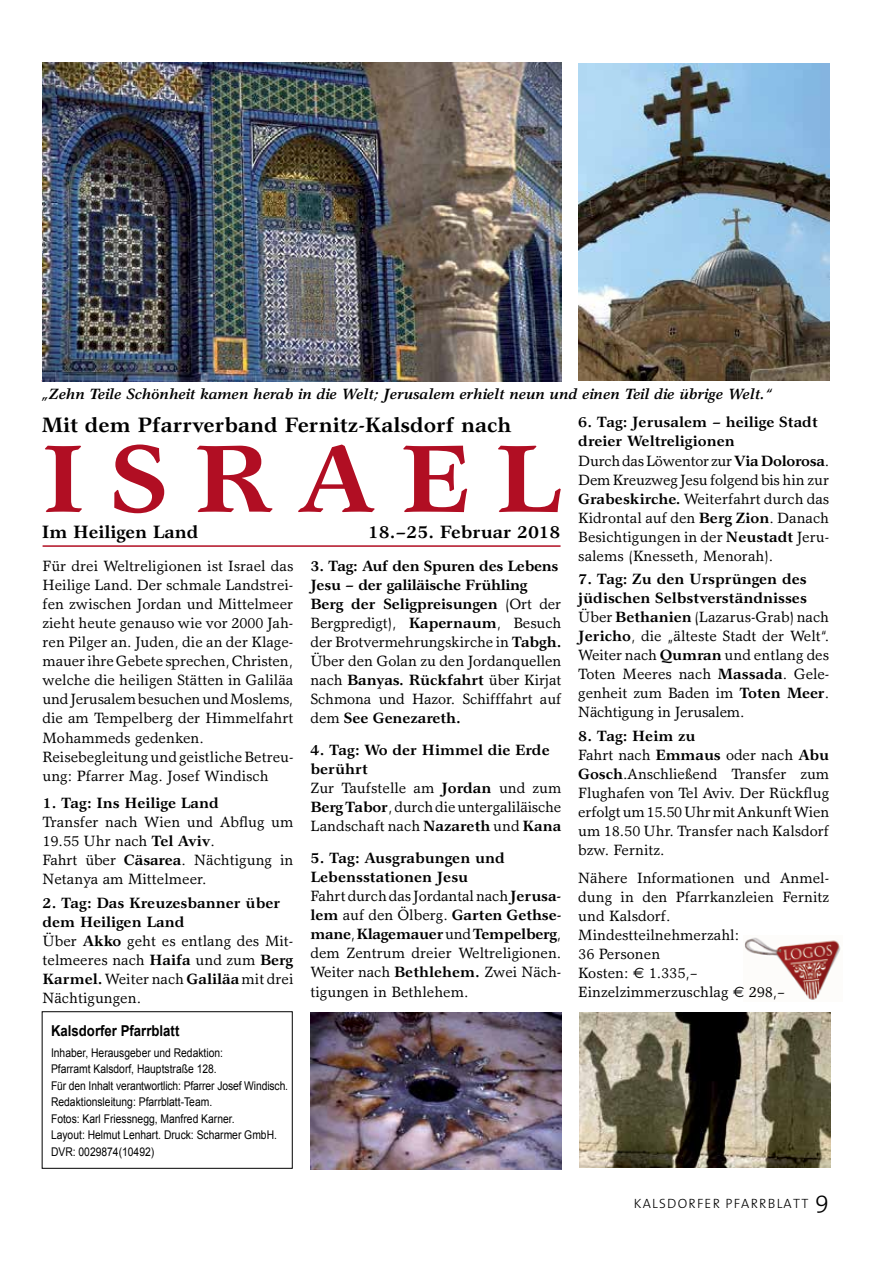
<style>
.page{position:relative;width:893px;height:1263px;background:#fff}
.page>*{position:absolute;margin:0;border:0;box-sizing:border-box;transform-origin:0 0}
.t1{font:700 96px "Garth Graphic";letter-spacing:.245em;color:#b10e23;scale:1.06 1}
.t2{font:700 21px "Garth Graphic";color:#000}
.t3{font:700 18px "Garth Graphic";color:#000}
.t4{font:15px/19px "Garth Graphic";color:#000}
.t5{font:italic 700 15px "Garth Graphic";color:#000}
.t6{font:700 15px "Garth Graphic";color:#000}
.t7{font:700 15px "Arial";color:#000;scale:.88 1}
.t8{font:300 13.5px "The Sans";letter-spacing:.09em;color:#000}
.t9{font:12px/16.5px "Arial";color:#000;scale:.86 1}
.s1{font-weight:700}
.s2{font-family:"Euro Sans"}
.s3{font-size:24px}
</style>
<div class="page">
<hr style="left:42px;top:380px;width:519px;height:2px;background:#b10e23">
<img style="left:744px;top:937px;width:97px;height:63px">
<img style="left:578px;top:64px;width:251px;height:317px">
<img style="left:579px;top:1012px;width:251px;height:156px">
<img style="left:43px;top:63px;width:518px;height:319px">
<img style="left:310px;top:1012px;width:251px;height:157px">
<div style="left:42px;top:1011px;width:251px;height:158px;border:1px solid #000"></div>
<hr style="left:43px;top:545px;width:518px;height:2px;background:#b10e23">
<p class="t5" style="left:42px;top:385px;width:732px">„Zehn Teile Schönheit kamen herab in die Welt; Jerusalem erhielt neun und einen Teil die übrige Welt.“</p>
<h2 class="t2" style="left:42px;top:412px;width:471px">Mit dem Pfarrverband Fernitz-Kalsdorf nach</h2>
<h1 class="t1" style="left:42px;top:420px;width:491px">ISRAEL</h1>
<p class="t3" style="left:368px;top:521px;width:194px">18.–25. Februar 2018</p>
<p class="t3" style="left:42px;top:521px;width:158px">Im Heiligen Land</p>
<p class="t4" style="left:43px;top:556px;width:253px">Für drei Weltreligionen ist Israel das Heilige Land. Der schmale Landstrei&shy;fen zwischen Jordan und Mittelmeer zieht heute genauso wie vor 2000 Jah&shy;ren Pilger an. Juden, die an der Klage&shy;mauer ihre Gebete sprechen, Christen, welche die heiligen Stätten in Galiläa und Jerusalem besuchen und Moslems, die am Tempelberg der Himmelfahrt Mohammeds gedenken.<br>Reisebegleitung und geistliche Betreu&shy;ung: Pfarrer Mag. Josef Windisch</p>
<p class="t6" style="left:43px;top:794px;width:178px">1. Tag: Ins Heilige Land</p>
<p class="t4" style="left:43px;top:812px;width:252px">Transfer nach Wien und Abflug um<br>19.55 Uhr nach <span class="s1">Tel Aviv</span>.<br>Fahrt über <span class="s1">Cäsarea</span>. Nächtigung in<br>Netanya am Mittelmeer.</p>
<p class="t4" style="left:43px;top:893px;width:252px"><span class="s1">2. Tag: Das Kreuzesbanner über dem Heiligen Land<br></span>Über <span class="s1">Akko</span> geht es entlang des Mit&shy;telmeeres nach <span class="s1">Haifa</span> und zum <span class="s1">Berg<br>Karmel.</span> Weiter nach <span class="s1">Galiläa</span> mit drei<br>Nächtigungen.</p>
<p class="t7" style="left:51px;top:1020px;width:147px">Kalsdorfer Pfarrblatt</p>
<p class="t9" style="left:51px;top:1044px;width:277px">Inhaber, Herausgeber und Redaktion:<br>Pfarramt Kalsdorf, Hauptstraße 128.<br>Für den Inhalt verantwortlich: Pfarrer Josef Windisch.<br>Redaktionsleitung: Pfarrblatt-Team.<br>Fotos: Karl Friessnegg, Manfred Karner.<br>Layout: Helmut Lenhart. Druck: Scharmer GmbH.<br>DVR: 0029874(10492)</p>
<p class="t4" style="left:310px;top:556px;width:252px"><span class="s1">3. Tag: Auf den Spuren des Lebens<br>Jesu – der galiläische Frühling<br>Berg der Seligpreisungen</span> (Ort der<br>Bergpredigt), <span class="s1">Kapernaum</span>, Besuch der Brotvermehrungskirche in <span class="s1">Tabgh.<br></span>Über den Golan zu den Jordanquellen nach <span class="s1">Banyas. Rückfahrt</span> über Kirjat<br>Schmona und Hazor. Schifffahrt auf dem <span class="s1">See Genezareth.</span></p>
<p class="t4" style="left:310px;top:740px;width:252px"><span class="s1">4. Tag: Wo der Himmel die Erde berührt<br></span>Zur Taufstelle am <span class="s1">Jordan</span> und zum<br><span class="s1">Berg Tabor</span>, durch die untergaliläische<br>Landschaft nach <span class="s1">Nazareth</span> und <span class="s1">Kana</span></p>
<p class="t4" style="left:310px;top:848px;width:252px"><span class="s1">5. Tag: Ausgrabungen und<br>Lebensstationen Jesu<br></span>Fahrt durch das Jordantal nach <span class="s1">Jerusa&shy;lem</span> auf den Ölberg. <span class="s1">Garten Gethse&shy;mane</span>, <span class="s1">Klagemauer</span> und <span class="s1">Tempelberg</span>, dem Zentrum dreier Weltreligionen.<br>Weiter nach <span class="s1">Bethlehem.</span> Zwei Näch&shy;tigungen in Bethlehem.</p>
<p class="t4" style="left:578px;top:413px;width:252px"><span class="s1">6. Tag: Jerusalem – heilige Stadt dreier Weltreligionen<br></span>Durch das Löwentor zur <span class="s1">Via Dolorosa</span>.<br>Dem Kreuzweg Jesu folgend bis hin zur <span class="s1">Grabeskirche.</span> Weiterfahrt durch das Kidrontal auf den <span class="s1">Berg Zion</span>. Danach Besichtigungen in der <span class="s1">Neustadt</span> Jeru&shy;salems (Knesseth, Menorah).</p>
<p class="t4" style="left:578px;top:569px;width:252px"><span class="s1">7. Tag: Zu den Ursprüngen des jüdischen Selbstverständnisses<br></span>Über <span class="s1">Bethanien</span> (Lazarus-Grab) nach<br><span class="s1">Jericho</span>, die „älteste Stadt der Welt“.<br>Weiter nach <span class="s1">Qumran</span> und entlang des<br>Toten Meeres nach <span class="s1">Massada</span>. Gele&shy;genheit zum Baden im <span class="s1">Toten Meer</span>.<br>Nächtigung in Jerusalem.</p>
<p class="t4" style="left:578px;top:726px;width:253px"><span class="s1">8. Tag: Heim zu<br></span>Fahrt nach <span class="s1">Emmaus</span> oder nach <span class="s1">Abu<br>Gosch</span>.Anschließend Transfer zum<br>Flughafen von Tel Aviv. Der Rückflug erfolgt um 15.50 Uhr mit Ankunft Wien um 18.50 Uhr. Transfer nach Kalsdorf bzw. Fernitz.</p>
<p class="t4" style="left:578px;top:868px;width:252px">Nähere Informationen und Anmel&shy;dung in den Pfarrkanzleien Fernitz und Kalsdorf.<br>Mindestteilnehmerzahl:<br>36 Personen<br>Kosten: <span class="s2">€</span> 1.335,–<br>Einzelzimmerzuschlag <span class="s2">€</span> 298,–</p>
<p class="t8" style="left:634px;top:1192px;width:197px">KALSDORFER PFARRBLATT <span class="s3">9</span></p>
</div>
